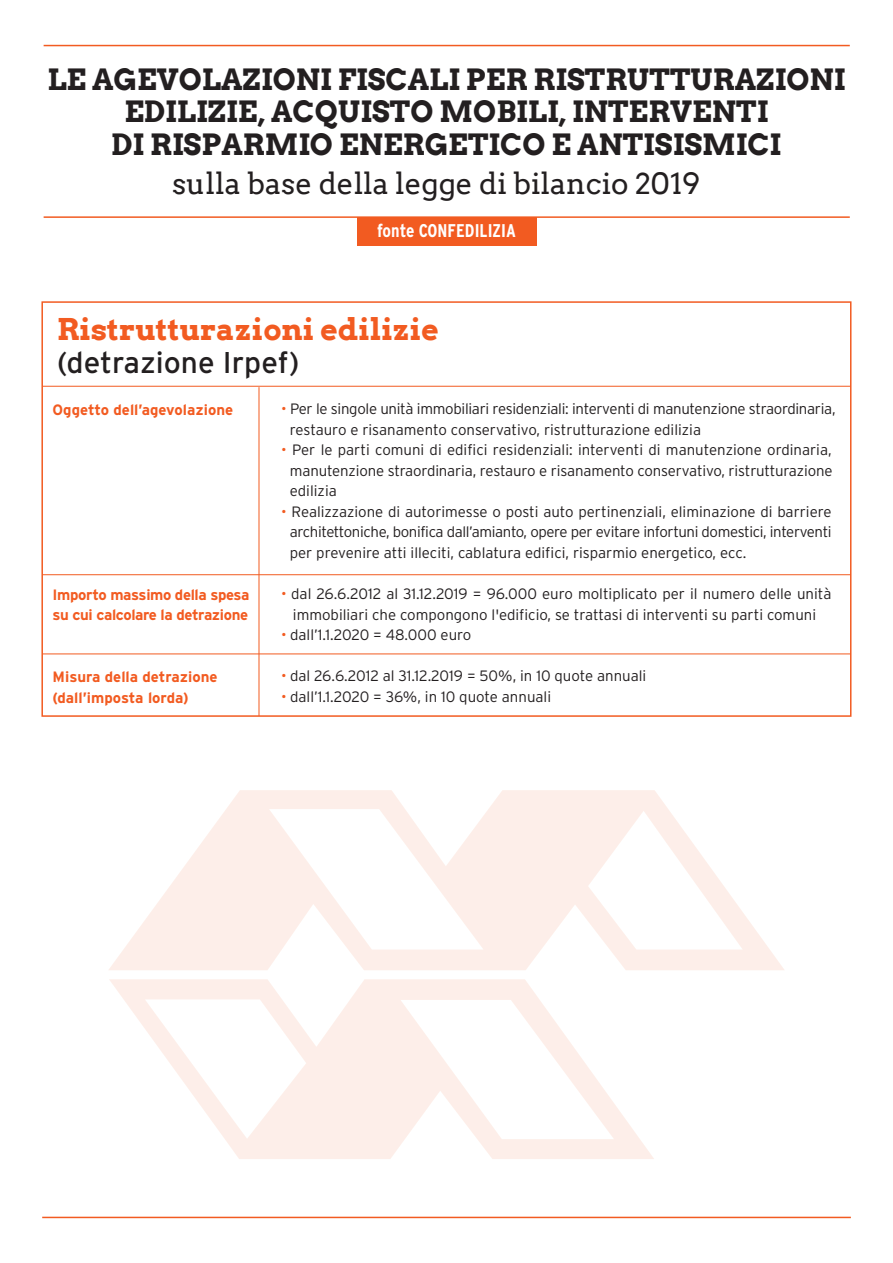
<style>
.page{position:relative;width:893px;height:1263px;background:#fff}
.page>*{position:absolute;margin:0;border:0;box-sizing:border-box;transform-origin:0 0}
.t1{font:700 30px "Arvo";color:#f25b21}
.t2{font:30px "Interstate";color:#231f20}
.t3{font:700 29.4px/32.4px "Arvo";color:#231f20;text-align:center}
.t4{font:29.4px "Arvo";color:#231f20}
.t5{font:700 condensed 18.45px "Interstate";color:#fff}
.t6{font:300 15px/20.5px "Interstate";color:#231f20;text-align:justify}
.t7{font:300 15px/20.5px "Interstate";letter-spacing:-.02em;color:#231f20}
.t8{font:700 15px/20.5px "Interstate";letter-spacing:-.015em;color:#f25b21}
.s1{color:#f25b21}
</style>
<div class="page">
<svg style="left:109px;top:790px;width:675px;height:180px"></svg>
<svg style="left:109px;top:979px;width:545px;height:180px"></svg>
<hr style="left:44px;top:216px;width:806px;height:2px;background:#f25b21">
<hr style="left:44px;top:45px;width:806px;height:1px;background:#f25b21">
<div style="left:357px;top:217px;width:179px;height:29px;background:#f25b21"></div>
<hr style="left:42px;top:1217px;width:809px;height:1px;background:#f25b21">
<hr style="left:42px;top:574px;width:809px;height:1px;background:#f25b21">
<hr style="left:42px;top:386px;width:809px;height:1px;background:#f25b21">
<hr style="left:42px;top:653px;width:809px;height:1px;background:#f25b21">
<hr style="left:259px;top:387px;width:1px;height:329px;background:#f25b21">
<div style="left:41px;top:301px;width:810px;height:416px;border:2px solid #f25b21"></div>
<h2 class="t3" style="left:47px;top:63px;width:800px">LE AGEVOLAZIONI FISCALI PER RISTRUTTURAZIONI<br>EDILIZIE, ACQUISTO MOBILI, INTERVENTI<br>DI RISPARMIO ENERGETICO E ANTISISMICI</h2>
<h2 class="t4" style="left:172px;top:165px;width:530px">sulla base della legge di bilancio 2019</h2>
<p class="t5" style="left:377px;top:221px;width:140px">fonte CONFEDILIZIA</p>
<h1 class="t1" style="left:57px;top:310px;width:383px">Ristrutturazioni edilizie</h1>
<h1 class="t2" style="left:57px;top:345px;width:244px">(detrazione Irpef)</h1>
<p class="t8" style="left:53px;top:399px;width:182px">Oggetto dell’agevolazione</p>
<p class="t8" style="left:53px;top:584px;width:198px">Importo massimo della spesa su cui calcolare la detrazione</p>
<p class="t8" style="left:53px;top:666px;width:167px">Misura della detrazione (dall’imposta lorda)</p>
<p class="t7" style="left:290px;top:398px;width:547px;text-indent:-9px"><span class="s1">•</span> Per le singole unità immobiliari residenziali: interventi di manutenzione straordinaria, restauro e risanamento conservativo, ristrutturazione edilizia</p>
<p class="t6" style="left:290px;top:439px;width:544px;text-indent:-9px"><span class="s1">•</span> Per le parti comuni di edifici residenziali: interventi di manutenzione ordinaria, manutenzione straordinaria, restauro e risanamento conservativo, ristrutturazione edilizia</p>
<p class="t6" style="left:290px;top:501px;width:543px;text-indent:-9px"><span class="s1">•</span> Realizzazione di autorimesse o posti auto pertinenziali, eliminazione di barriere architettoniche, bonifica dall’amianto, opere per evitare infortuni domestici, interventi per prevenire atti illeciti, cablatura edifici, risparmio energetico, ecc.</p>
<p class="t6" style="left:281px;top:583px;width:552px;text-align:center"><span class="s1">•</span> dal 26.6.2012 al 31.12.2019 = 96.000 euro moltiplicato per il numero delle unità immobiliari che compongono l'edificio, se trattasi di interventi su parti comuni</p>
<p class="t6" style="left:281px;top:624px;width:192px"><span class="s1">•</span> dall’1.1.2020 = 48.000 euro</p>
<p class="t6" style="left:281px;top:665px;width:367px"><span class="s1">•</span> dal 26.6.2012 al 31.12.2019 = 50%, in 10 quote annuali</p>
<p class="t6" style="left:281px;top:686px;width:271px"><span class="s1">•</span> dall’1.1.2020 = 36%, in 10 quote annuali</p>
</div>
